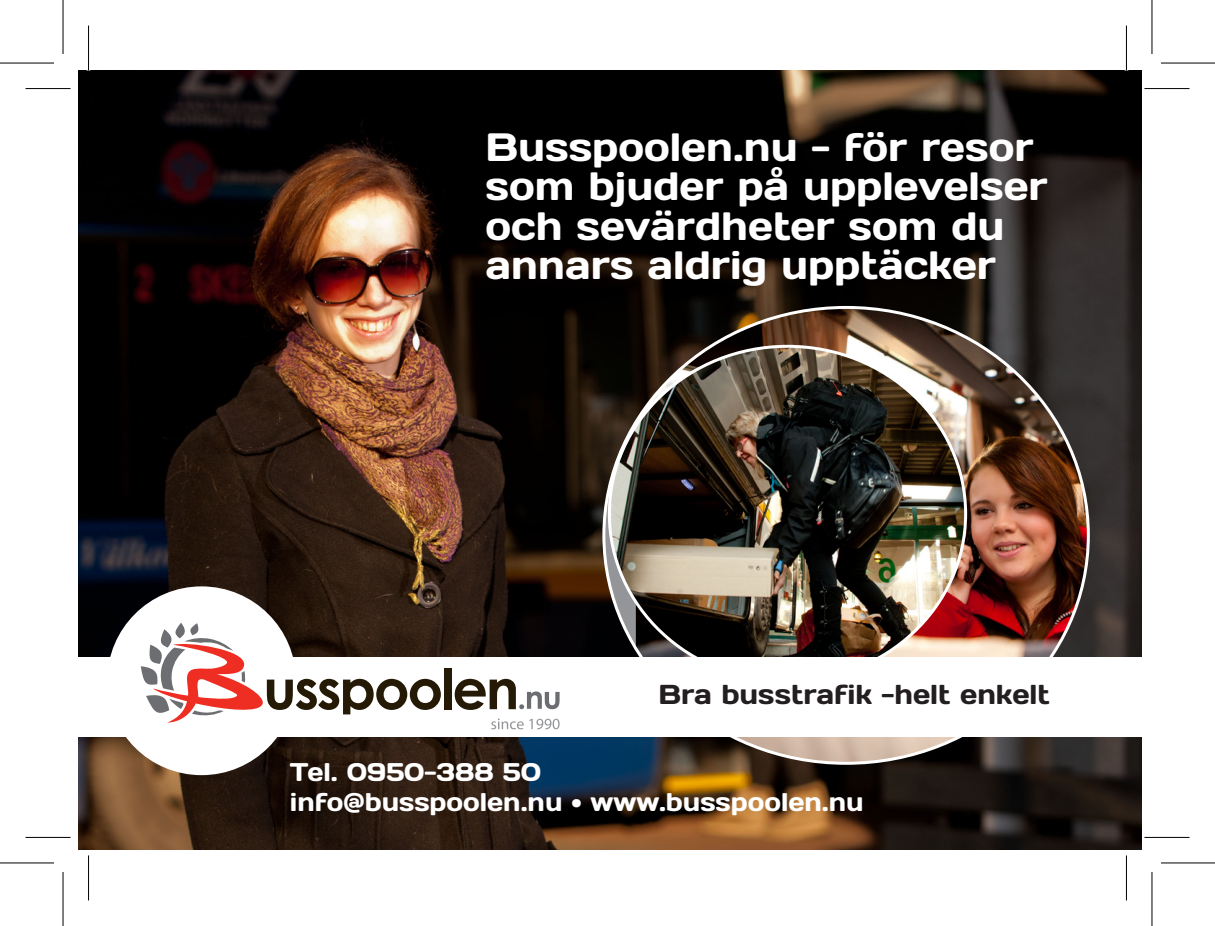
<style>
.page{position:relative;width:1215px;height:926px;background:#fff}
.page>*{position:absolute;margin:0;border:0;box-sizing:border-box;transform-origin:0 0}
.t1{font:39.6px/39.6px "Days One";color:#fff}
.t2{font:27.3px "Days One";color:#231f20}
.t3{font:25.5px "Days One";color:#fff}
</style>
<div class="page">
<img style="left:79px;top:70px;width:1062px;height:779px">
<img style="left:636px;top:307px;width:452px;height:456px">
<img style="left:609px;top:346px;width:356px;height:311px">
<div style="left:107px;top:586px;width:189px;height:189px;background:#fff;border-radius:50%"></div>
<div style="left:73px;top:657px;width:1071px;height:79px;background:#fff"></div>
<svg style="left:455px;top:678px;width:104px;height:31px"></svg>
<div style="left:444px;top:668px;width:7px;height:41px;background:#251a05"></div>
<svg style="left:141px;top:622px;width:300px;height:100px"></svg>
<svg style="left:491px;top:718px;width:67px;height:11px"></svg>
<svg style="left:552px;top:718px;width:7px;height:11px"></svg>
<svg style="left:26px;top:837px;width:45px;height:1px"></svg>
<svg style="left:1144px;top:837px;width:45px;height:1px"></svg>
<hr style="left:87px;top:26px;width:3px;height:45px;background:#fff">
<hr style="left:1124px;top:26px;width:4px;height:45px;background:#fff">
<hr style="left:26px;top:88px;width:45px;height:1px;background:#000">
<hr style="left:1144px;top:88px;width:45px;height:1px;background:#000">
<hr style="left:26px;top:836px;width:45px;height:1px;background:#000">
<hr style="left:1144px;top:836px;width:45px;height:1px;background:#000">
<hr style="left:88px;top:26px;width:1px;height:45px;background:#000">
<hr style="left:88px;top:855px;width:1px;height:45px;background:#000">
<hr style="left:1125px;top:26px;width:2px;height:45px;background:#000">
<hr style="left:1125px;top:855px;width:2px;height:45px;background:#000">
<svg style="left:0;top:863px;width:54px;height:1px"></svg>
<svg style="left:1161px;top:863px;width:54px;height:1px"></svg>
<hr style="left:0;top:62px;width:54px;height:2px;background:#000">
<hr style="left:1161px;top:62px;width:54px;height:2px;background:#000">
<hr style="left:0;top:862px;width:54px;height:1px;background:#000">
<hr style="left:1161px;top:862px;width:54px;height:1px;background:#000">
<hr style="left:62px;top:0;width:2px;height:54px;background:#000">
<hr style="left:62px;top:871px;width:2px;height:54px;background:#000">
<hr style="left:1151px;top:0;width:1px;height:54px;background:#000">
<hr style="left:1151px;top:871px;width:1px;height:54px;background:#000">
<p class="t1" style="left:485px;top:126px;width:563px">Busspoolen.nu - för resor som bjuder på upplevelser och sevärdheter som du annars aldrig upptäcker</p>
<p class="t2" style="left:658px;top:677px;width:393px">Bra busstrafik -helt enkelt</p>
<p class="t3" style="left:290px;top:755px;width:253px">Tel. 0950-388 50</p>
<p class="t3" style="left:290px;top:785px;width:575px">info@busspoolen.nu • www.busspoolen.nu</p>
</div>
